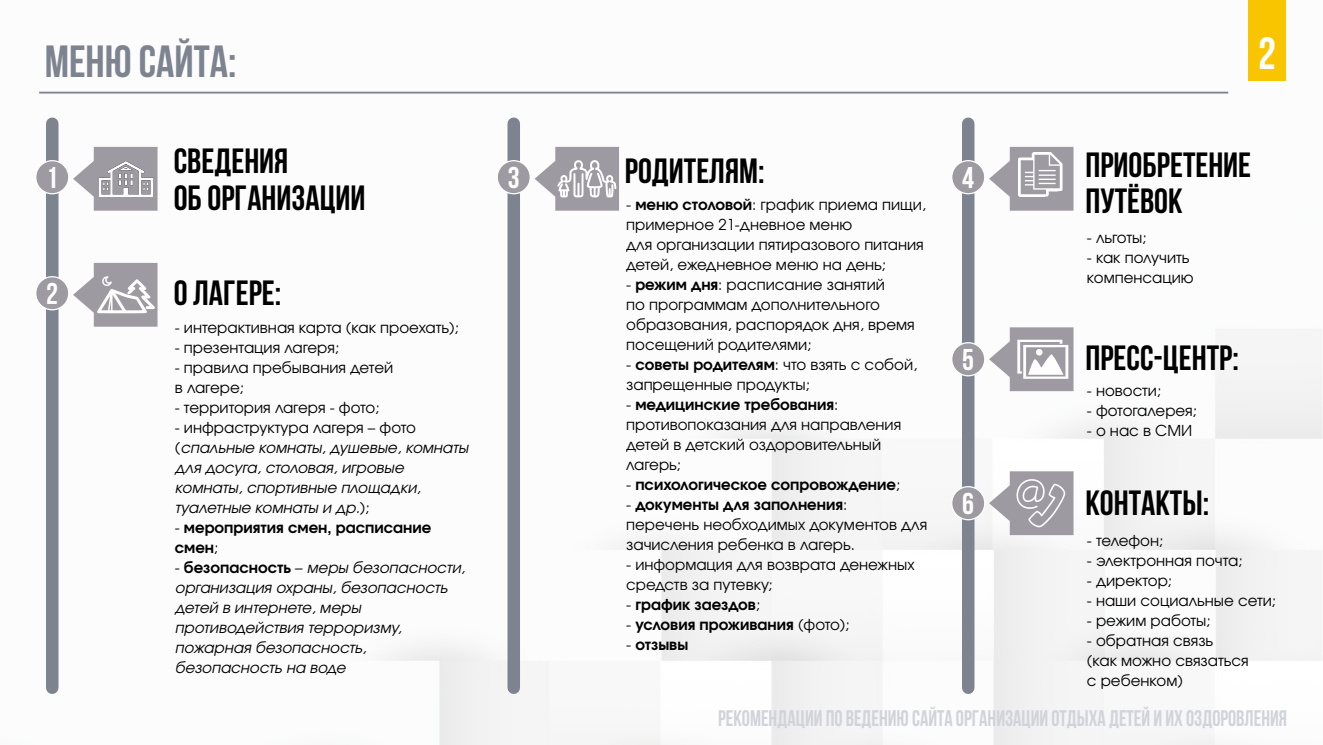
<style>
.page{position:relative;width:1323px;height:745px;background:#fff}
.page>*{position:absolute;margin:0;border:0;box-sizing:border-box;transform-origin:0 0}
.t1{font:700 45px "Bebas Neue";color:#7d838f}
.t2{font:700 45px "Bebas Neue";color:#fff}
.t3{font:700 35px/36.4px "Bebas Neue";color:#000}
.t4{font:700 30px "Bebas Neue";color:#fff}
.t5{font:700 22.5px "Bebas Neue";color:#d0d3d9;scale:.91 1}
.t6{font:15px/20px "Evolventa";color:#000}
.t7{font:italic 15px/20px "Evolventa";color:#000}
.t8{font:700 15px/20px "Evolventa";color:#000}
.s1{font-style:normal}
.s2{font-weight:400}
.s3{font-weight:700;font-style:normal}
.s4{font-weight:700}
</style>
<div class="page">
<img style="left:39px;top:80px;width:1284px;height:664px">
<div style="left:1248px;top:0;width:38px;height:80px;background:#f9c400"></div>
<hr style="left:39px;top:92px;width:1189px;height:1px;background:#7d838f">
<div style="left:46px;top:124px;width:13px;height:563px;background:#7d838f"></div>
<div style="left:35px;top:276px;width:34px;height:34px;background:#9e9aa2;border:1px solid #fff;border-radius:50%"></div>
<svg style="left:73px;top:147px;width:85px;height:63px"></svg>
<div style="left:35px;top:160px;width:34px;height:34px;background:#9e9aa2;border:1px solid #fff;border-radius:50%"></div>
<div style="left:507px;top:124px;width:13px;height:563px;background:#7d838f"></div>
<div style="left:497px;top:160px;width:34px;height:34px;background:#9e9aa2;border:1px solid #fff;border-radius:50%"></div>
<div style="left:962px;top:124px;width:12px;height:563px;background:#7d838f"></div>
<svg style="left:989px;top:147px;width:84px;height:63px"></svg>
<div style="left:951px;top:160px;width:34px;height:34px;background:#9e9aa2;border:1px solid #fff;border-radius:50%"></div>
<div style="left:951px;top:342px;width:34px;height:34px;background:#9e9aa2;border:1px solid #fff;border-radius:50%"></div>
<div style="left:951px;top:485px;width:34px;height:35px;background:#9e9aa2;border:1px solid #fff;border-radius:50%"></div>
<svg style="left:73px;top:263px;width:85px;height:63px"></svg>
<svg style="left:535px;top:147px;width:84px;height:63px"></svg>
<img style="left:1018px;top:152px;width:44px;height:44px">
<svg style="left:989px;top:327px;width:84px;height:64px"></svg>
<svg style="left:989px;top:471px;width:84px;height:63px"></svg>
<img style="left:99px;top:161px;width:53px;height:35px">
<h1 class="t1" style="left:45px;top:43px;width:193px">меню сайта:</h1>
<h1 class="t2" style="left:1258px;top:35px;width:19px">2</h1>
<h3 class="t4" style="left:46px;top:165px;width:13px">1</h3>
<h3 class="t4" style="left:46px;top:281px;width:13px">2</h3>
<h2 class="t3" style="left:174px;top:146px;width:193px">Сведения<br>об организации</h2>
<h2 class="t3" style="left:174px;top:277px;width:109px">О лагере:</h2>
<p class="t6" style="left:175px;top:318px;width:286px">- интерактивная карта (как проехать);</p>
<p class="t6" style="left:175px;top:338px;width:166px">- презентация лагеря;</p>
<p class="t6" style="left:175px;top:358px;width:220px">- правила пребывания детей в лагере;</p>
<p class="t6" style="left:175px;top:398px;width:206px">- территория лагеря - фото;</p>
<p class="t7" style="left:175px;top:418px;width:295px"><span class="s1">- инфраструктура лагеря – фото (</span>спальные комнаты, душевые, комнаты для досуга, столовая, игровые комнаты, спортивные площадки, туалетные комнаты и др.<span class="s1">);</span></p>
<p class="t8" style="left:175px;top:518px;width:258px"><span class="s2">-</span> мероприятия смен, расписание смен<span class="s2">;</span></p>
<p class="t7" style="left:175px;top:558px;width:292px"><span class="s1">-</span> <span class="s3">безопасность</span> <span class="s1">–</span> меры безопасности, организация охраны, безопасность детей в интернете, меры противодействия терроризму, пожарная безопасность, безопасность на воде</p>
<h2 class="t3" style="left:625px;top:155px;width:141px">Родителям:</h2>
<p class="t6" style="left:626px;top:195px;width:301px">- <span class="s4">меню столовой</span>: график приема пищи, примерное 21-дневное меню<br>для организации пятиразового питания детей, ежедневное меню на день;</p>
<p class="t6" style="left:626px;top:275px;width:290px">- <span class="s4">режим дня</span>: расписание занятий<br>по программам дополнительного образования, распорядок дня, время посещений родителями;</p>
<p class="t6" style="left:626px;top:355px;width:292px">- <span class="s4">советы родителям</span>: что взять с собой, запрещенные продукты;</p>
<p class="t6" style="left:626px;top:395px;width:277px">- <span class="s4">медицинские требования</span>: противопоказания для направления детей в детский оздоровительный лагерь;</p>
<p class="t8" style="left:626px;top:475px;width:275px"><span class="s2">-</span> психологическое сопровождение<span class="s2">;</span></p>
<p class="t6" style="left:626px;top:495px;width:303px">- <span class="s4">документы для заполнения</span>:<br>перечень необходимых документов для зачисления ребенка в лагерь.</p>
<p class="t6" style="left:626px;top:554px;width:290px">- информация для возврата денежных средств за путевку;</p>
<p class="t8" style="left:626px;top:594px;width:135px"><span class="s2">-</span> график заездов<span class="s2">;</span></p>
<p class="t8" style="left:626px;top:614px;width:225px"><span class="s2">-</span> условия проживания <span class="s2">(фото);</span></p>
<p class="t8" style="left:626px;top:634px;width:64px"><span class="s2">-</span> отзывы</p>
<h3 class="t4" style="left:508px;top:165px;width:13px">3</h3>
<h3 class="t4" style="left:962px;top:165px;width:13px">4</h3>
<h3 class="t4" style="left:962px;top:347px;width:13px">5</h3>
<h3 class="t4" style="left:962px;top:491px;width:13px">6</h3>
<h2 class="t3" style="left:1085px;top:150px;width:167px">Приобретение путёвок</h2>
<p class="t6" style="left:1087px;top:229px;width:61px">- льготы;</p>
<p class="t6" style="left:1087px;top:249px;width:108px">- как получить компенсацию</p>
<h2 class="t3" style="left:1085px;top:343px;width:155px">Пресс-центр:</h2>
<p class="t6" style="left:1087px;top:381px;width:76px">- новости;</p>
<p class="t6" style="left:1087px;top:401px;width:112px">- фотогалерея;</p>
<p class="t6" style="left:1087px;top:421px;width:107px">- о нас в СМИ</p>
<h2 class="t3" style="left:1085px;top:488px;width:125px">Контакты:</h2>
<p class="t6" style="left:1087px;top:531px;width:78px">- телефон;</p>
<p class="t6" style="left:1087px;top:551px;width:157px">- электронная почта;</p>
<p class="t6" style="left:1087px;top:571px;width:87px">- директор;</p>
<p class="t6" style="left:1087px;top:591px;width:191px">- наши социальные сети;</p>
<p class="t6" style="left:1087px;top:610px;width:125px">- режим работы;</p>
<p class="t6" style="left:1087px;top:630px;width:163px">- обратная связь<br>(как можно связаться с ребенком)</p>
<h3 class="t5" style="left:718px;top:709px;width:627px">РЕКОМЕНДАЦИИ ПО ВЕДЕНИЮ САЙТА ОРГАНИЗАЦИИ ОТДЫХА ДЕТЕЙ И ИХ ОЗДОРОВЛЕНИЯ</h3>
</div>
